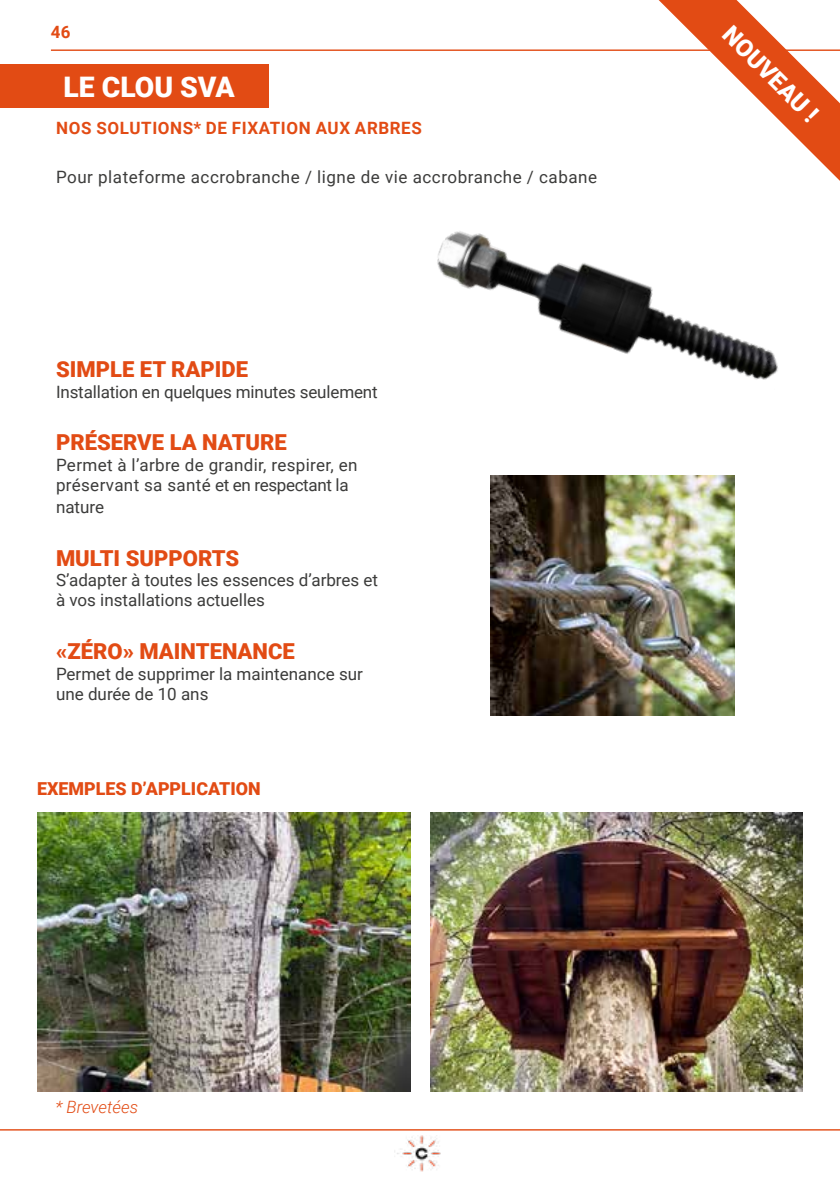
<style>
.page{position:relative;width:840px;height:1191px;background:#fff}
.page>*{position:absolute;margin:0;border:0;box-sizing:border-box;transform-origin:0 0}
.t1{font:900 28.2px "Roboto";color:#fff}
.t2{font:900 24px "Roboto";color:#fff}
.t3{font:900 22px "Roboto";color:#e24b14}
.t4{font:900 17.8px "Roboto";color:#e24b14}
.t5{font:17px/20.4px "Roboto";color:#3c3c3b}
.t6{font:17px/21px "Roboto";letter-spacing:.02em;color:#3c3c3b}
.t7{font:17px "Roboto";letter-spacing:.03em;color:#3c3c3b}
.t8{font:700 17px "Roboto";letter-spacing:.035em;color:#e24b14}
.t9{font:italic 300 17px "Roboto";color:#e24b14}
</style>
<div class="page">
<hr style="left:51px;top:49px;width:788px;height:2px;background:#e24b14">
<img style="left:394px;top:1135px;width:47px;height:36px">
<hr style="left:0;top:1129px;width:839px;height:1px;background:#e24b14">
<div style="left:0;top:64px;width:268px;height:43px;background:#e24b14"></div>
<svg style="left:658px;top:0;width:181px;height:180px"></svg>
<img style="left:437px;top:231px;width:341px;height:149px">
<img style="left:38px;top:812px;width:372px;height:279px">
<img style="left:430px;top:812px;width:372px;height:279px">
<img style="left:490px;top:475px;width:244px;height:241px">
<p class="t8" style="left:51px;top:20px;width:21px">46</p>
<h1 class="t1" style="left:63px;top:67px;width:173px">LE CLOU SVA</h1>
<p class="t8" style="left:56px;top:116px;width:367px">NOS SOLUTIONS* DE FIXATION AUX ARBRES</p>
<p class="t7" style="left:56px;top:165px;width:542px">Pour plateforme accrobranche / ligne de vie accrobranche / cabane</p>
<p class="t3" style="left:56px;top:354px;width:193px">SIMPLE ET RAPIDE</p>
<p class="t5" style="left:56px;top:381px;width:323px">Installation en quelques minutes seulement</p>
<p class="t3" style="left:56px;top:427px;width:232px">PRÉSERVE LA NATURE</p>
<p class="t6" style="left:56px;top:453px;width:303px">Permet à l’arbre de grandir, respirer, en préservant sa santé et en respectant la nature</p>
<p class="t3" style="left:56px;top:542px;width:185px">MULTI SUPPORTS</p>
<p class="t5" style="left:56px;top:569px;width:323px">S’adapter à toutes les essences d’arbres et à vos installations actuelles</p>
<p class="t3" style="left:56px;top:636px;width:240px">«ZÉRO» MAINTENANCE</p>
<p class="t5" style="left:56px;top:663px;width:308px">Permet de supprimer la maintenance sur une durée de 10 ans</p>
<p class="t4" style="left:37px;top:776px;width:225px">EXEMPLES D’APPLICATION</p>
<p class="t9" style="left:55px;top:1094px;width:84px">* Brevetées</p>
<h2 class="t2" style="left:738px;top:18px;width:125px;rotate:45deg">NOUVEAU !</h2>
</div>
